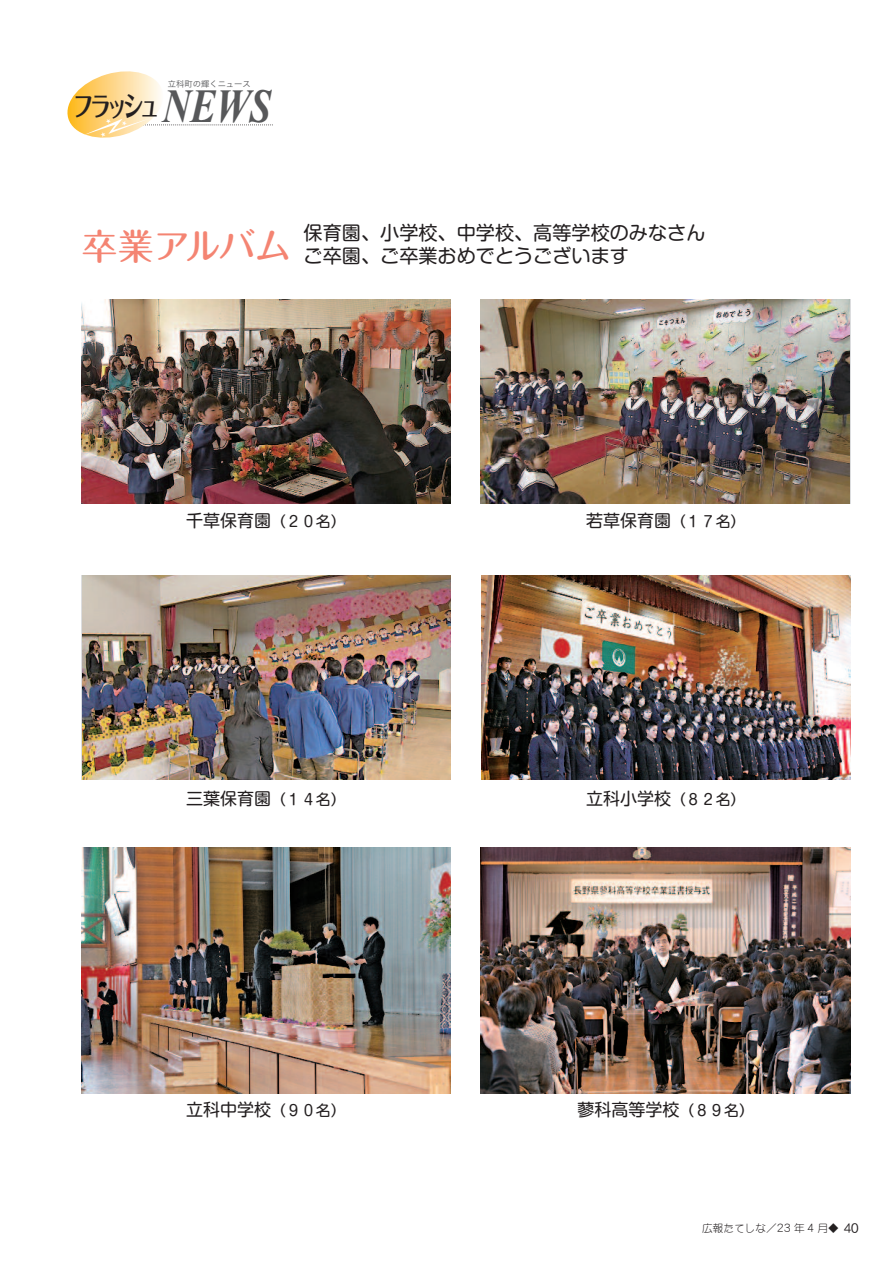
<style>
.page{position:relative;width:893px;height:1263px;background:#fff}
.page>*{position:absolute;margin:0;border:0;box-sizing:border-box;transform-origin:0 0}
.t1{font:italic 700 47.7px "Times New Roman";color:#57585a;scale:.8 1}
.t2{font:500 36.15px "Maru Fo Pro";letter-spacing:-.01em;color:#f48472}
.t3{font:28.05px "Folk Pro Bold 90 pv RKSJ H";color:#231f20;scale:.75 1}
.t4{font:19.2px/23.4px "Shin M Go Pro";color:#231f20}
.t5{font:16.95px "Shin M Go Pro";color:#231f20}
.t6{font:10.65px "DF Maru Gothic Std W3";color:#231f20}
.t7{font:8.25px "Hira Kaku Pro W3 90 pv RKSJ H";color:#57585a}
.s1{font-size:14.85px}
.s2{font-size:12.75px}
.s3{font-family:"DFHS Gothic Std W3";font-size:14.85px}
</style>
<div class="page">
<img style="left:83px;top:575px;width:368px;height:204px">
<img style="left:481px;top:575px;width:370px;height:204px">
<img style="left:81px;top:847px;width:370px;height:247px">
<img style="left:481px;top:847px;width:370px;height:247px">
<img style="left:81px;top:300px;width:369px;height:204px">
<img style="left:481px;top:300px;width:369px;height:204px">
<svg style="left:67px;top:71px;width:205px;height:67px"></svg>
<p class="t7" style="left:168px;top:77px;width:84px">立科町の輝くニュース</p>
<p class="t1" style="left:163px;top:73px;width:137px">NEWS</p>
<p class="t3" style="left:73px;top:82px;width:75px">フラッ</p>
<p class="t3" style="left:123px;top:82px;width:51px">シュ</p>
<p class="t2" style="left:82px;top:218px;width:211px">卒業アルバム</p>
<p class="t4" style="left:304px;top:218px;width:403px">保育園、小学校、中学校、高等学校のみなさんご卒園、ご卒業おめでとうございます</p>
<p class="t5" style="left:186px;top:507px;width:161px">千草保育園<span class="s1">（２０名）</span></p>
<p class="t5" style="left:586px;top:507px;width:161px">若草保育園<span class="s1">（１７名）</span></p>
<p class="t5" style="left:186px;top:784px;width:161px">三葉保育園<span class="s1">（１４名）</span></p>
<p class="t5" style="left:586px;top:784px;width:161px">立科小学校<span class="s1">（８２名）</span></p>
<p class="t5" style="left:186px;top:1096px;width:161px">立科中学校<span class="s1">（９０名）</span></p>
<p class="t5" style="left:577px;top:1096px;width:178px">蓼科高等学校<span class="s1">（８９名）</span></p>
<p class="t6" style="left:702px;top:1222px;width:158px">広報たてしな／<span class="s2">23</span> 年 <span class="s2">4</span> 月◆ <span class="s3">40</span></p>
</div>
